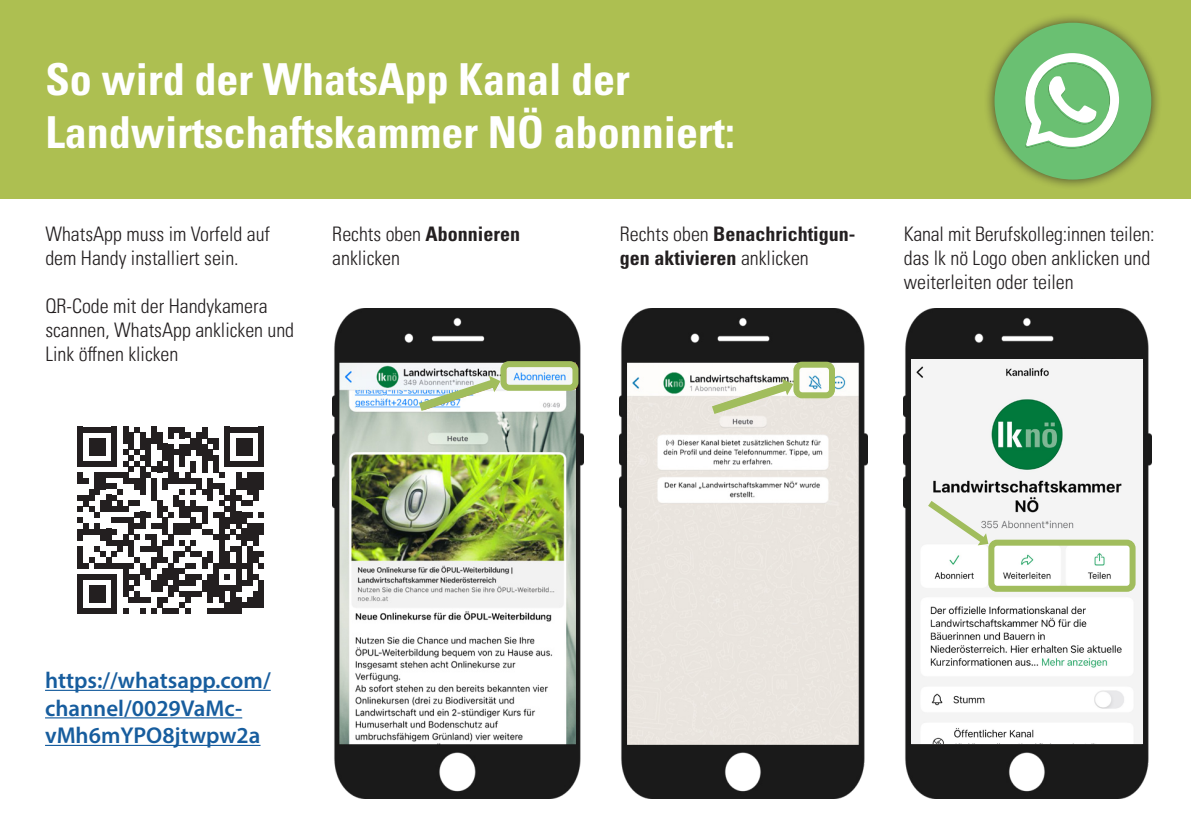
<style>
.page{position:relative;width:1191px;height:840px;background:#fff}
.page>*{position:absolute;margin:0;border:0;box-sizing:border-box;transform-origin:0 0}
.t1{font:700 condensed 44px/52.8px "Univers LT Pro";color:#fff}
.t2{font:600 23px/27.4px "Myriad Pro";color:#175d9e}
.t3{font:300 condensed 20px/24px "Univers LT Pro";color:#231f20}
.t4{font:700 condensed 20px/24px "Univers LT Pro";color:#231f20}
.s1{font-weight:700}
.s2{font-weight:300}
</style>
<div class="page">
<img style="left:333px;top:308px;width:250px;height:490px">
<img style="left:620px;top:308px;width:247px;height:490px">
<img style="left:903px;top:308px;width:248px;height:490px">
<div style="left:0;top:0;width:1191px;height:198px;background:#adbf51"></div>
<div style="left:983px;top:12px;width:179px;height:178px;background:#231f20;opacity:.75"></div>
<svg style="left:994px;top:23px;width:157px;height:156px;background:#88c47c"></svg>
<svg style="left:77px;top:426px;width:187px;height:187px"></svg>
<img style="left:911px;top:359px;width:231px;height:384px">
<div style="left:988px;top:539px;width:147px;height:52px;border:6px solid #a1bd5d;border-radius:6px"></div>
<div style="left:793px;top:361px;width:42px;height:37px;border:6px solid #a1bd5d;border-radius:6px"></div>
<div style="left:500px;top:361px;width:78px;height:29px;border:6px solid #a1bd5d;border-radius:6px"></div>
<svg style="left:921px;top:494px;width:69px;height:53px"></svg>
<svg style="left:703px;top:376px;width:93px;height:44px"></svg>
<svg style="left:410px;top:373px;width:93px;height:44px"></svg>
<hr style="left:45px;top:689px;width:226px;height:1px;background:#175d9e">
<hr style="left:45px;top:717px;width:197px;height:1px;background:#175d9e">
<hr style="left:45px;top:744px;width:215px;height:1px;background:#175d9e">
<p class="t1" style="left:45px;top:52px;width:691px">So wird der WhatsApp Kanal der<br>Landwirtschaftskammer NÖ abonniert:</p>
<p class="t3" style="left:45px;top:221px;width:226px">WhatsApp muss im Vorfeld auf dem Handy installiert sein.</p>
<p class="t3" style="left:45px;top:293px;width:250px">QR-Code mit der Handykamera scannen, WhatsApp anklicken und<br>Link öffnen klicken</p>
<p class="t3" style="left:332px;top:221px;width:189px">Rechts oben <span class="s1">Abonnieren </span>anklicken</p>
<p class="t4" style="left:620px;top:221px;width:237px"><span class="s2">Rechts oben</span> Benachrichtigun&shy;gen aktivieren <span class="s2">anklicken</span></p>
<p class="t3" style="left:903px;top:221px;width:252px">Kanal mit Berufskolleg:innen teilen: das lk nö Logo oben anklicken und weiterleiten oder teilen</p>
<p class="t2" style="left:45px;top:665px;width:227px">https://whatsapp.com/ channel/0029VaMc&shy;vMh6mYPO8jtwpw2a</p>
</div>
